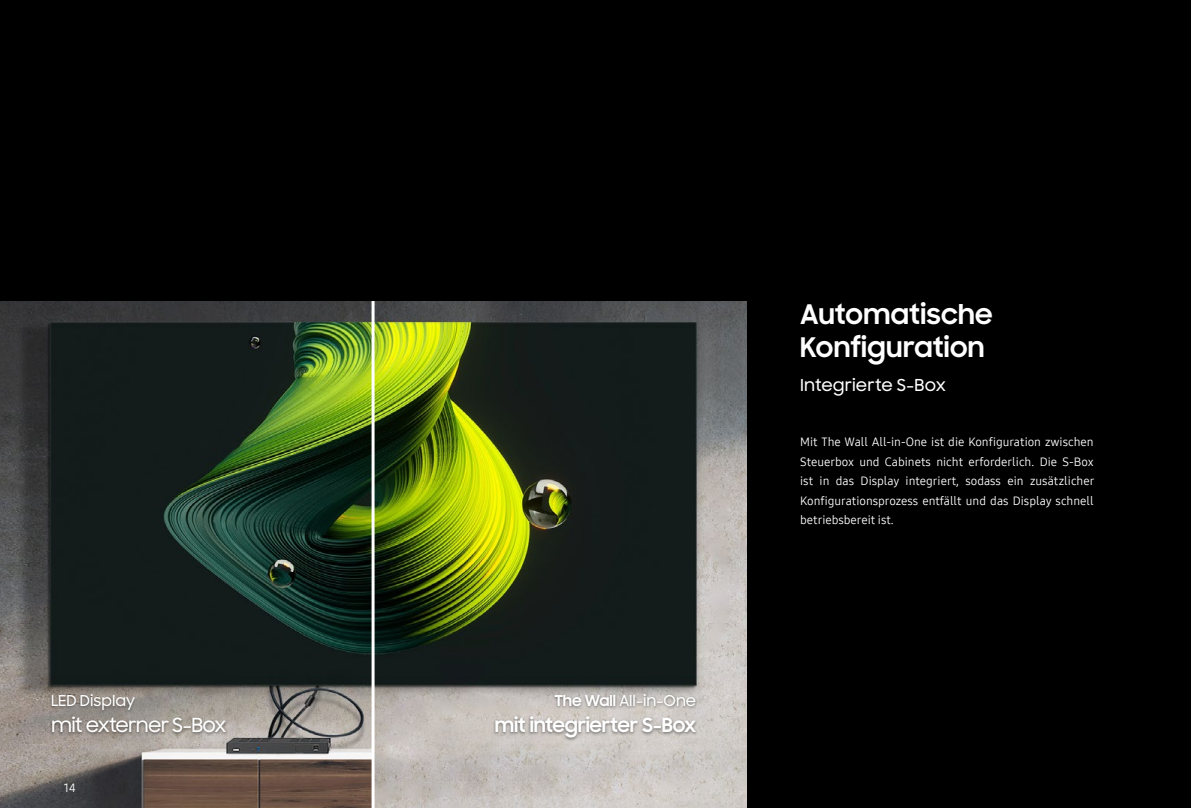
<style>
.page{position:relative;width:1191px;height:808px;background:#000}
.page>*{position:absolute;margin:0;border:0;box-sizing:border-box;transform-origin:0 0}
.feature-title{font:700 27px/33px "Samsung Sharp Sans";letter-spacing:.015em;color:#fff}
.feature-title-2{font:700 19.5px "Samsung Sharp Sans";letter-spacing:-.015em;color:#fff}
.feature-title-3{font:500 19.5px "Samsung Sharp Sans";letter-spacing:-.04em;color:#fff}
.feature-subtilte{font:500 16.5px "Samsung Sharp Sans";letter-spacing:.005em;color:#fff}
.feature-title-4{font:500 15px "Samsung Sharp Sans";letter-spacing:-.005em;color:#fff}
.img_copy-DE{font:12px/19.5px "Samsung One 400";color:#fff;text-align:justify}
.overview{font:12px "Samsung One 400";color:#fff}
.s1{font-weight:700}
</style>
<div class="page">
<img style="left:0;top:301px;width:746px;height:507px">
<div style="left:49px;top:715px;width:179px;height:21px;background:#000;opacity:.45"></div>
<div style="left:49px;top:692px;width:89px;height:22px;background:#000;opacity:.45"></div>
<div style="left:493px;top:714px;width:205px;height:27px;background:#000;opacity:.45"></div>
<div style="left:552px;top:692px;width:146px;height:18px;background:#000;opacity:.45"></div>
<hr style="left:371px;top:301px;width:3px;height:507px;background:#fff">
<p class="feature-title-4" style="left:51px;top:690px;width:86px">LED Display</p>
<p class="feature-title-3" style="left:51px;top:711px;width:177px">mit externer S-Box</p>
<p class="overview" style="left:64px;top:779px;width:13px">14</p>
<p class="feature-title-4" style="left:554px;top:690px;width:143px"><span class="s1">The Wall</span> All-in-One</p>
<p class="feature-title-2" style="left:495px;top:711px;width:203px">mit integrierter S-Box</p>
<p class="feature-title" style="left:800px;top:296px;width:194px">Automatische<br>Konfiguration</p>
<p class="feature-subtilte" style="left:800px;top:373px;width:147px">Integrierte S-Box</p>
<p class="img_copy-DE" style="left:800px;top:432px;width:296px">Mit The Wall All-in-One ist die Konfiguration zwischen Steuerbox und Cabinets nicht erforderlich. Die S-Box ist in das Display integriert, sodass ein zusätzlicher Konfigurationsprozess entfällt und das Display schnell betriebsbereit ist.</p>
</div>
